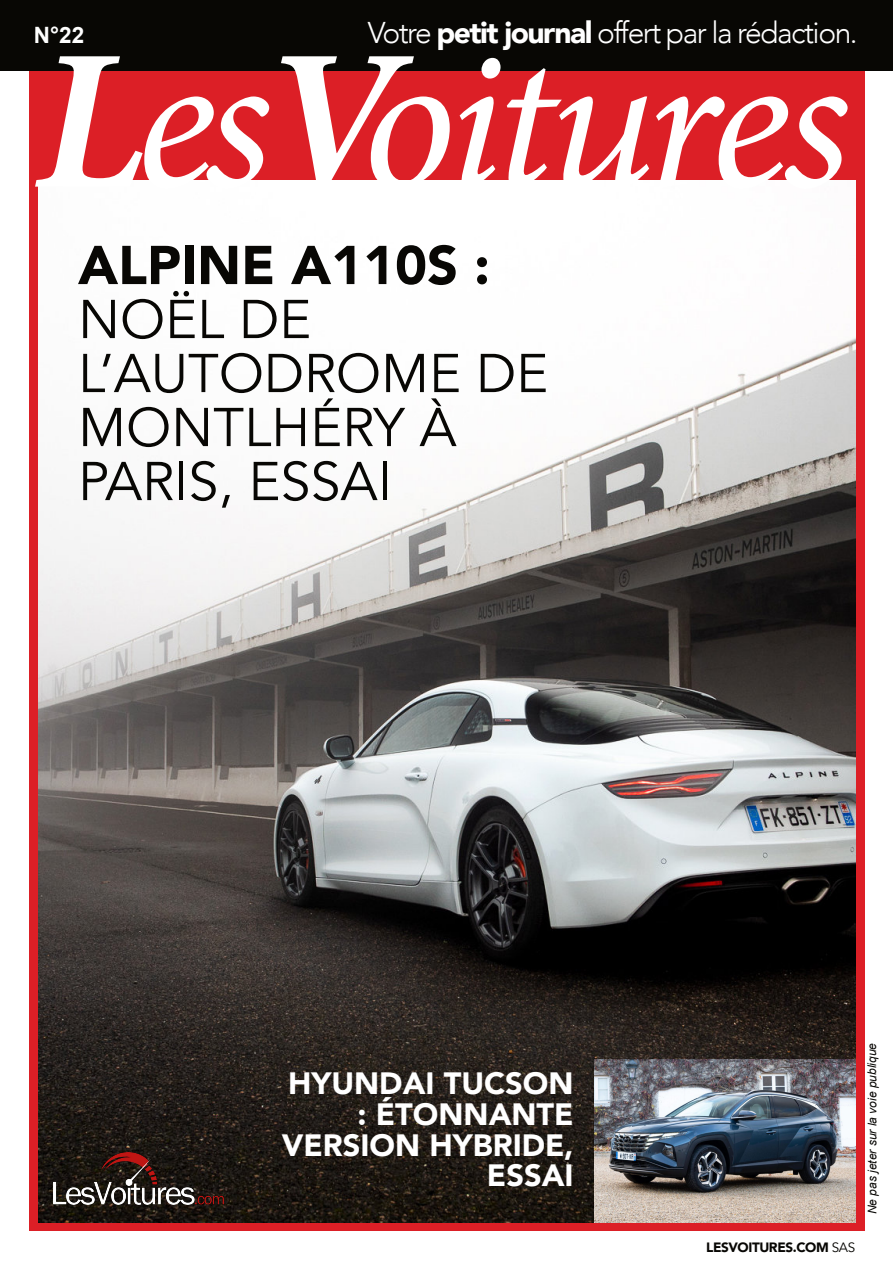
<style>
.page{position:relative;width:893px;height:1263px;background:#fff}
.page>*{position:absolute;margin:0;border:0;box-sizing:border-box;transform-origin:0 0}
.t1{font:italic 200.85px "Minion Pro";letter-spacing:-.045em;color:#fff}
.t2{font:54px/54px "Avenir";color:#080704}
.t3{font:900 54px "Avenir";color:#080704}
.t4{font:900 30.75px/30.8px "Avenir";color:#fff;text-align:right}
.t5{font:300 30px "Avenir";letter-spacing:-.05em;color:#fff}
.t6{font:700 22.5px "Arial";color:#fff}
.t7{font:900 13.5px "Avenir";letter-spacing:-.03em;color:#080704}
.t8{font:italic 12px "Arial";color:#080704}
.s1{font-weight:900}
.s2{font-weight:700}
.s3{font-weight:400}
</style>
<div class="page">
<div style="left:29px;top:66px;width:835px;height:1164px;background:#dc1f26"></div>
<img style="left:38px;top:181px;width:817px;height:1041px">
<div style="left:0;top:0;width:893px;height:71px;background:#080704"></div>
<img style="left:53px;top:1152px;width:171px;height:53px">
<img style="left:595px;top:1059px;width:260px;height:163px">
<p class="t6" style="left:34px;top:27px;width:52px">N°22</p>
<p class="t5" style="left:368px;top:13px;width:491px">Votre <span class="s1">petit journal</span> offert par la rédaction.</p>
<h1 class="t1" style="left:36px;top:41px;width:816px"><span class="s2">L</span>es<span class="s2">V</span>oitures</h1>
<h2 class="t3" style="left:78px;top:230px;width:413px">ALPINE A110S :</h2>
<h2 class="t2" style="left:78px;top:293px;width:472px">NOËL DE<br>L’AUTODROME DE<br>MONTLHÉRY À<br>PARIS, ESSAI</h2>
<p class="t4" style="left:282px;top:1069px;width:293px">HYUNDAI TUCSON : ÉTONNANTE<br>VERSION HYBRIDE,<br>ESSAI</p>
<p class="t7" style="left:706px;top:1238px;width:150px">LESVOITURES.COM <span class="s3">SAS</span></p>
<p class="t8" style="left:868px;top:1214px;width:173px;rotate:-90deg">Ne pas jeter sur la voie publique</p>
</div>
